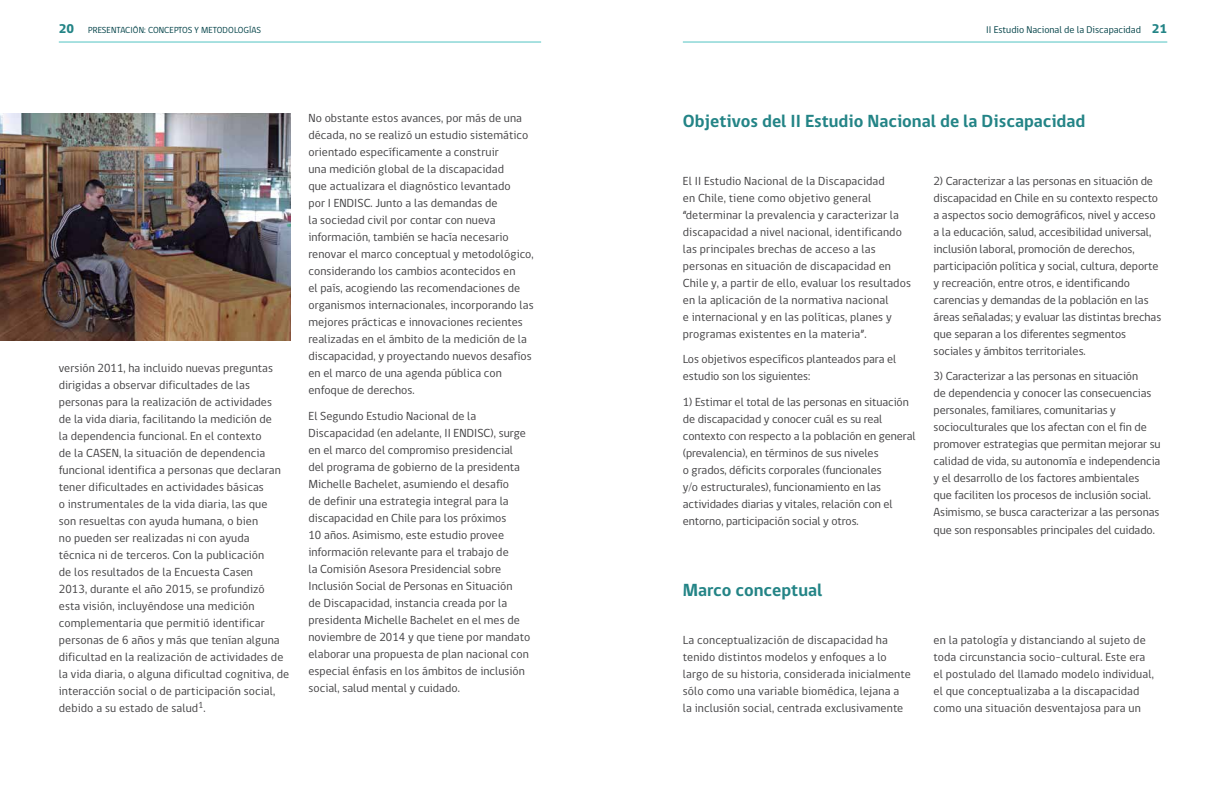
<style>
.page{position:relative;width:1224px;height:792px;background:#fff}
.page>*{position:absolute;margin:0;border:0;box-sizing:border-box;transform-origin:0 0}
.t1{font:700 18px "gob CL";color:#238486}
.t2{font:800 13px "gob CL";color:#238486}
.t3{font:12px/17px "gob CL";letter-spacing:.005em;color:#414042}
.t4{font:10px "gob CL";color:#004147}
.t5{font:9px "gob CL";letter-spacing:.01em;color:#004147}
.s1{font-weight:800;font-size:13px;color:#238486}
</style>
<div class="page">
<hr style="left:683px;top:42px;width:484px;height:1px;background:#52c3c2">
<hr style="left:59px;top:42px;width:482px;height:1px;background:#52c3c2">
<img style="left:0;top:113px;width:290px;height:227px">
<p class="t2" style="left:59px;top:20px;width:17px">20</p>
<p class="t5" style="left:88px;top:24px;width:174px">PRESENTACIÓN: CONCEPTOS Y METODOLOGÍAS</p>
<p class="t4" style="left:986px;top:23px;width:182px">II Estudio Nacional de la Discapacidad <span class="s1">21</span></p>
<p class="t3" style="left:59px;top:360px;width:232px">versión 2011, ha incluido nuevas preguntas dirigidas a observar dificultades de las personas para la realización de actividades<br>de la vida diaria, facilitando la medición de<br>la dependencia funcional. En el contexto<br>de la CASEN, la situación de dependencia funcional identifica a personas que declaran tener dificultades en actividades básicas<br>o instrumentales de la vida diaria, las que<br>son resueltas con ayuda humana, o bien<br>no pueden ser realizadas ni con ayuda técnica ni de terceros. Con la publicación<br>de los resultados de la Encuesta Casen<br>2013, durante el año 2015, se profundizó<br>esta visión, incluyéndose una medición complementaria que permitió identificar personas de 6 años y más que tenían alguna dificultad en la realización de actividades de la vida diaria, o alguna dificultad cognitiva, de interacción social o de participación social, debido a su estado de salud<sup>1</sup>.</p>
<p class="t3" style="left:308px;top:110px;width:227px">No obstante estos avances, por más de una década, no se realizó un estudio sistemático orientado específicamente a construir<br>una medición global de la discapacidad<br>que actualizara el diagnóstico levantado<br>por I ENDISC. Junto a las demandas de<br>la sociedad civil por contar con nueva información, también se hacía necesario renovar el marco conceptual y metodológico, considerando los cambios acontecidos en<br>el país, acogiendo las recomendaciones de organismos internacionales, incorporando las mejores prácticas e innovaciones recientes realizadas en el ámbito de la medición de la discapacidad, y proyectando nuevos desafíos en el marco de una agenda pública con enfoque de derechos.</p>
<p class="t3" style="left:308px;top:408px;width:223px">El Segundo Estudio Nacional de la Discapacidad (en adelante, II ENDISC), surge en el marco del compromiso presidencial del programa de gobierno de la presidenta Michelle Bachelet, asumiendo el desafío<br>de definir una estrategia integral para la discapacidad en Chile para los próximos<br>10 años. Asimismo, este estudio provee información relevante para el trabajo de<br>la Comisión Asesora Presidencial sobre Inclusión Social de Personas en Situación<br>de Discapacidad, instancia creada por la presidenta Michelle Bachelet en el mes de noviembre de 2014 y que tiene por mandato elaborar una propuesta de plan nacional con especial énfasis en los ámbitos de inclusión social, salud mental y cuidado.</p>
<h1 class="t1" style="left:683px;top:109px;width:404px">Objetivos del II Estudio Nacional de la Discapacidad</h1>
<p class="t3" style="left:683px;top:173px;width:230px">El II Estudio Nacional de la Discapacidad<br>en Chile, tiene como objetivo general “determinar la prevalencia y caracterizar la discapacidad a nivel nacional, identificando las principales brechas de acceso a las personas en situación de discapacidad en Chile y, a partir de ello, evaluar los resultados en la aplicación de la normativa nacional<br>e internacional y en las políticas, planes y programas existentes en la materia”.</p>
<p class="t3" style="left:683px;top:351px;width:215px">Los objetivos específicos planteados para el estudio son los siguientes:</p>
<p class="t3" style="left:683px;top:394px;width:234px">1) Estimar el total de las personas en situación de discapacidad y conocer cuál es su real contexto con respecto a la población en general (prevalencia), en términos de sus niveles<br>o grados, déficits corporales (funcionales<br>y/o estructurales), funcionamiento en las actividades diarias y vitales, relación con el entorno, participación social y otros.</p>
<p class="t3" style="left:934px;top:173px;width:229px">2) Caracterizar a las personas en situación de discapacidad en Chile en su contexto respecto a aspectos socio demográficos, nivel y acceso a la educación, salud, accesibilidad universal, inclusión laboral, promoción de derechos, participación política y social, cultura, deporte y recreación, entre otros, e identificando carencias y demandas de la población en las áreas señaladas; y evaluar las distintas brechas que separan a los diferentes segmentos sociales y ámbitos territoriales.</p>
<p class="t3" style="left:934px;top:368px;width:229px">3) Caracterizar a las personas en situación<br>de dependencia y conocer las consecuencias personales, familiares, comunitarias y socioculturales que los afectan con el fin de promover estrategias que permitan mejorar su calidad de vida, su autonomía e independencia y el desarrollo de los factores ambientales que faciliten los procesos de inclusión social.<br>Asimismo, se busca caracterizar a las personas que son responsables principales del cuidado.</p>
<h1 class="t1" style="left:683px;top:577px;width:141px">Marco conceptual</h1>
<p class="t3" style="left:683px;top:632px;width:230px">La conceptualización de discapacidad ha tenido distintos modelos y enfoques a lo largo de su historia, considerada inicialmente sólo como una variable biomédica, lejana a la inclusión social, centrada exclusivamente</p>
<p class="t3" style="left:934px;top:632px;width:222px">en la patología y distanciando al sujeto de toda circunstancia socio-cultural. Este era el postulado del llamado modelo individual, el que conceptualizaba a la discapacidad como una situación desventajosa para un</p>
</div>
